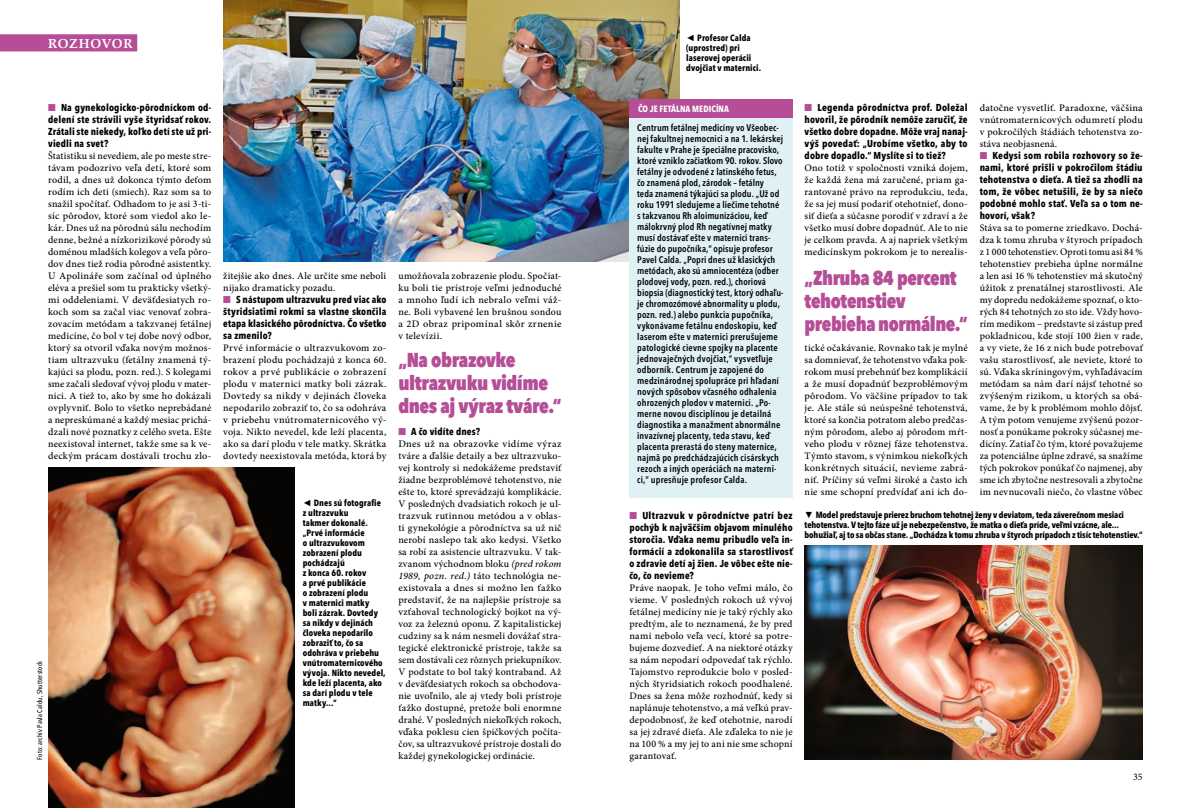
<style>
.page{position:relative;width:1191px;height:808px;background:#fff}
.page>*{position:absolute;margin:0;border:0;box-sizing:border-box;transform-origin:0 0}
.t1{font:800 condensed 20px/23px "Avenir Next LT Pro";letter-spacing:-.02em;color:#b54e97}
.t2{font:800 condensed 20px/23px "Avenir Next LT Pro";letter-spacing:-.02em;color:#b54e97;scale:.96 1}
.t3{font:700 13px "Palatino Linotype";letter-spacing:.04em;color:#fff}
.t4{font:500 10px/12px "Minion Pro";letter-spacing:.02em;color:#000;text-align:justify}
.t5{font:700 condensed 10px/12px "Avenir Next LT Pro";letter-spacing:.015em;color:#000;text-align:justify}
.t6{font:10px "Minion Pro";color:#000}
.t7{font:600 condensed 9.5px/11px "Avenir Next LT Pro";letter-spacing:.01em;color:#000}
.t8{font:700 condensed 9px/10px "Avenir Next LT Pro";letter-spacing:.005em;color:#000}
.t9{font:700 condensed 9px "Avenir Next LT Pro";letter-spacing:.005em;color:#fff}
.t10{font:500 condensed 7px "Avenir Next LT Pro";letter-spacing:.02em;color:#000}
.s1{color:#b54e97}
.s2{font-family:"Arial";font-weight:400;font-stretch:normal}
.s3{font-style:italic}
</style>
<div class="page">
<img style="left:223px;top:0;width:456px;height:261px">
<img style="left:48px;top:467px;width:247px;height:341px">
<img style="left:804px;top:546px;width:338px;height:214px">
<div style="left:629px;top:99px;width:163px;height:398px;background:#e0f1f5"></div>
<div style="left:629px;top:99px;width:163px;height:19px;background:#b54e97"></div>
<div style="left:0;top:34px;width:137px;height:17px;background:#b54e97"></div>
<h2 class="t3" style="left:48px;top:34px;width:85px">ROZHOVOR</h2>
<p class="t5" style="left:48px;top:102px;width:165px"><span class="s1">■</span> Na gynekologicko-pôrodníckom od&shy;delení ste strávili vyše štyridsať rokov.<br>Zrátali ste niekedy, koľko detí ste už pri&shy;viedli na svet?</p>
<p class="t4" style="left:48px;top:150px;width:165px">Štatistiku si nevediem, ale po meste stre&shy;távam podozrivo veľa detí, ktoré som rodil, a dnes už dokonca týmto deťom rodím ich deti (smiech). Raz som sa to snažil spočítať. Odhadom to je asi 3-ti&shy;síc pôrodov, ktoré som viedol ako le&shy;kár. Dnes už na pôrodnú sálu nechodím denne, bežné a nízkorizikové pôrody sú doménou mladších kolegov a veľa pôro&shy;dov dnes tiež rodia pôrodné asistentky.<br>U Apolináře som začínal od úplného eléva a prešiel som tu prakticky všetký&shy;mi oddeleniami. V deväťdesiatych ro&shy;koch som sa začal viac venovať zobra&shy;zovacím metódam a takzvanej fetálnej medicíne, čo bol v tej dobe nový odbor, ktorý sa otvoril vďaka novým možnos&shy;tiam ultrazvuku (fetálny znamená tý&shy;kajúci sa plodu, pozn. red.). S kolegami sme začali sledovať vývoj plodu v mater&shy;nici. A tiež to, ako by sme ho dokázali ovplyvniť. Bolo to všetko neprebádané a nepreskúmané a každý mesiac prichá&shy;dzali nové poznatky z celého sveta. Ešte neexistoval internet, takže sme sa k ve&shy;deckým prácam dostávali trochu zlo-</p>
<p class="t10" style="left:35px;top:760px;width:100px;rotate:-90deg">Foto: archív Pavla Caldu, Shutterstock</p>
<p class="t4" style="left:223px;top:270px;width:165px">žitejšie ako dnes. Ale určite sme neboli nijako dramaticky pozadu.</p>
<p class="t5" style="left:223px;top:294px;width:165px"><span class="s1">■</span> S nástupom ultrazvuku pred viac ako štyridsiatimi rokmi sa vlastne skončila etapa klasického pôrodníctva. Čo všetko sa zmenilo?</p>
<p class="t4" style="left:223px;top:342px;width:165px">Prvé informácie o ultrazvukovom zo&shy;brazení plodu pochádzajú z konca 60. rokov a prvé publikácie o zobrazení plodu v maternici matky boli zázrak.<br>Dovtedy sa nikdy v dejinách človeka nepodarilo zobraziť to, čo sa odohráva v priebehu vnútromaternicového vý&shy;voja. Nikto nevedel, kde leží placenta, ako sa darí plodu v tele matky. Skrátka dovtedy neexistovala metóda, ktorá by</p>
<p class="t8" style="left:303px;top:498px;width:84px"><span class="s2">◄</span> Dnes sú fotografie z ultrazvuku<br>takmer dokonalé. „Prvé informácie<br>o ultrazvukovom zobrazení plodu pochádzajú<br>z konca 60. rokov<br>a prvé publikácie<br>o zobrazení plodu<br>v maternici matky boli zázrak. Dovtedy sa nikdy v dejinách človeka nepodarilo zobraziť to, čo sa odohráva v priebehu vnútromaternicového vývoja. Nikto nevedel, kde leží placenta, ako sa darí plodu v tele matky...“</p>
<p class="t4" style="left:398px;top:270px;width:165px">umožňovala zobrazenie plodu. Spočiat&shy;ku boli tie prístroje veľmi jednoduché a mnoho ľudí ich nebralo veľmi váž&shy;ne. Boli vybavené len brušnou sondou a 2D obraz pripomínal skôr zrnenie v televízii.</p>
<h1 class="t1" style="left:398px;top:348px;width:165px">„Na obrazovke ultrazvuku vidíme dnes aj výraz tváre.“</h1>
<p class="t5" style="left:398px;top:426px;width:83px"><span class="s1">■</span> A čo vidíte dnes?</p>
<p class="t4" style="left:398px;top:438px;width:165px">Dnes už na obrazovke vidíme výraz tváre a ďalšie detaily a bez ultrazvuko&shy;vej kontroly si nedokážeme predstaviť žiadne bezproblémové tehotenstvo, nie ešte to, ktoré sprevádzajú komplikácie.<br>V posledných dvadsiatich rokoch je ul&shy;trazvuk rutinnou metódou a v oblas&shy;ti gynekológie a pôrodníctva sa už nič nerobí naslepo tak ako kedysi. Všetko sa robí za asistencie ultrazvuku. V tak&shy;zvanom východnom bloku <span class="s3">(pred rokom 1989, pozn. red.)</span> táto technológia ne&shy;existovala a dnes si možno len ťažko predstaviť, že na najlepšie prístroje sa vzťahoval technologický bojkot na vý&shy;voz za železnú oponu. Z kapitalistickej cudziny sa k nám nesmeli dovážať stra&shy;tegické elektronické prístroje, takže sa sem dostávali cez rôznych priekupníkov.<br>V podstate to bol taký kontraband. Až v deväťdesiatych rokoch sa obchodova&shy;nie uvoľnilo, ale aj vtedy boli prístroje ťažko dostupné, pretože boli enormne drahé. V posledných niekoľkých rokoch, vďaka poklesu cien špičkových počíta&shy;čov, sa ultrazvukové prístroje dostali do každej gynekologickej ordinácie.</p>
<p class="t8" style="left:686px;top:33px;width:76px"><span class="s2">◄</span> Profesor Calda (uprostred) pri laserovej operácii dvojčiat v maternici.</p>
<p class="t9" style="left:638px;top:103px;width:92px">ČO JE FETÁLNA MEDICÍNA</p>
<p class="t7" style="left:637px;top:123px;width:148px">Centrum fetálnej medicíny vo Všeobec&shy;nej fakultnej nemocnici a na 1. lekárskej fakulte v Prahe je špeciálne pracovisko, ktoré vzniklo začiatkom 90. rokov. Slovo fetálny je odvodené z latinského fetus, čo znamená plod, zárodok – fetálny<br>teda znamená týkajúci sa plodu. „Už od roku 1991 sledujeme a liečime tehotné s takzvanou Rh aloimunizáciou, keď málokrvný plod Rh negatívnej matky musí dostávať ešte v maternici trans&shy;fúzie do pupočníka,“ opisuje profesor Pavel Calda. „Popri dnes už klasických metódach, ako sú amniocentéza (odber plodovej vody, pozn. red.), choriová biopsia (diagnostický test, ktorý odhaľu&shy;je chromozómové abnormality u plodu, pozn. red.) alebo punkcia pupočníka, vykonávame fetálnu endoskopiu, keď laserom ešte v maternici prerušujeme patologické cievne spojky na placente jednovaječných dvojčiat,“ vysvetľuje odborník. Centrum je zapojené do medzinárodnej spolupráce pri hľadaní nových spôsobov včasného odhalenia ohrozených plodov v maternici. „Po&shy;merne novou disciplínou je detailná diagnostika a manažment abnormálne invazívnej placenty, teda stavu, keď placenta prerastá do steny maternice, najmä po predchádzajúcich cisárskych rezoch a iných operáciách na materni&shy;ci,“ upresňuje profesor Calda.</p>
<p class="t5" style="left:629px;top:510px;width:165px"><span class="s1">■</span> Ultrazvuk v pôrodníctve patrí bez pochýb k najväčším objavom minulého storočia. Vďaka nemu pribudlo veľa in&shy;formácií a zdokonalila sa starostlivosť o zdravie detí aj žien. Je vôbec ešte nie&shy;čo, čo nevieme?</p>
<p class="t4" style="left:629px;top:582px;width:165px">Práve naopak. Je toho veľmi málo, čo vieme. V posledných rokoch už vývoj fetálnej medicíny nie je taký rýchly ako predtým, ale to neznamená, že by pred nami nebolo veľa vecí, ktoré sa potre&shy;bujeme dozvedieť. A na niektoré otázky sa nám nepodarí odpovedať tak rýchlo.<br>Tajomstvo reprodukcie bolo v posled&shy;ných štyridsiatich rokoch poodhalené.<br>Dnes sa žena môže rozhodnúť, kedy si naplánuje tehotenstvo, a má veľkú prav&shy;depodobnosť, že keď otehotnie, narodí sa jej zdravé dieťa. Ale zďaleka to nie je na 100 % a my jej to ani nie sme schopní garantovať.</p>
<p class="t5" style="left:804px;top:102px;width:165px"><span class="s1">■</span> Legenda pôrodníctva prof. Doležal hovoril, že pôrodník nemôže zaručiť, že všetko dobre dopadne. Môže vraj nanaj&shy;výš povedať: „Urobíme všetko, aby to dobre dopadlo.“ Myslíte si to tiež?</p>
<p class="t4" style="left:804px;top:162px;width:165px">Ono totiž v spoločnosti vzniká dojem, že každá žena má zaručené, priam ga&shy;rantované právo na reprodukciu, teda, že sa jej musí podariť otehotnieť, dono&shy;siť dieťa a súčasne porodiť v zdraví a že všetko musí dobre dopadnúť. Ale to nie je celkom pravda. A aj napriek všetkým medicínskym pokrokom je to nerealis-</p>
<h1 class="t2" style="left:804px;top:266px;width:171px">„Zhruba 84 percent tehotenstiev prebieha normálne.“</h1>
<p class="t4" style="left:804px;top:342px;width:165px">tické očakávanie. Rovnako tak je mylné sa domnievať, že tehotenstvo vďaka pok&shy;rokom musí prebehnúť bez komplikácií a že musí dopadnúť bezproblémovým pôrodom. Vo väčšine prípadov to tak je. Ale stále sú neúspešné tehotenstvá, ktoré sa končia potratom alebo predčas&shy;ným pôrodom, alebo aj pôrodom mŕt&shy;veho plodu v rôznej fáze tehotenstva.<br>Týmto stavom, s výnimkou niekoľkých konkrétnych situácií, nevieme zabrá&shy;niť. Príčiny sú veľmi široké a často ich nie sme schopní predvídať ani ich do-</p>
<p class="t4" style="left:979px;top:102px;width:165px">datočne vysvetliť. Paradoxne, väčšina vnútromaternicových odumretí plodu v pokročilých štádiách tehotenstva zo&shy;stáva neobjasnená.</p>
<p class="t5" style="left:979px;top:150px;width:165px"><span class="s1">■</span> Kedysi som robila rozhovory so že&shy;nami, ktoré prišli v pokročilom štádiu tehotenstva o dieťa. A tiež sa zhodli na tom, že vôbec netušili, že by sa niečo podobné mohlo stať. Veľa sa o tom ne&shy;hovorí, však?</p>
<p class="t4" style="left:979px;top:222px;width:165px">Stáva sa to pomerne zriedkavo. Dochá&shy;dza k tomu zhruba v štyroch prípadoch z 1 000 tehotenstiev. Oproti tomu asi 84 % tehotenstiev prebieha úplne normálne a len asi 16 % tehotenstiev má skutočný úžitok z prenatálnej starostlivosti. Ale my dopredu nedokážeme spoznať, o kto&shy;rých 84 tehotných zo sto ide. Vždy hovo&shy;rím medikom – predstavte si zástup pred pokladnicou, kde stojí 100 žien v rade, a vy viete, že 16 z nich bude potrebovať vašu starostlivosť, ale neviete, ktoré to sú. Vďaka skríningovým, vyhľadávacím metódam sa nám darí nájsť tehotné so zvýšeným rizikom, u ktorých sa obá&shy;vame, že by k problémom mohlo dôjsť.<br>A tým potom venujeme zvýšenú pozor&shy;nosť a ponúkame pokroky súčasnej me&shy;dicíny. Zatiaľ čo tým, ktoré považujeme za potenciálne úplne zdravé, sa snažíme tých pokrokov ponúkať čo najmenej, aby sme ich zbytočne nestresovali a zbytočne im nevnucovali niečo, čo vlastne vôbec</p>
<p class="t8" style="left:804px;top:510px;width:340px"><span class="s2">▼</span> Model predstavuje prierez bruchom tehotnej ženy v deviatom, teda záverečnom mesiaci tehotenstva. V tejto fáze už je nebezpečenstvo, že matka o dieťa príde, veľmi vzácne, ale... bohužiaľ, aj to sa občas stane. „Dochádza k tomu zhruba v štyroch prípadoch z tisíc tehotenstiev.“</p>
<p class="t6" style="left:1133px;top:770px;width:11px">35</p>
</div>
